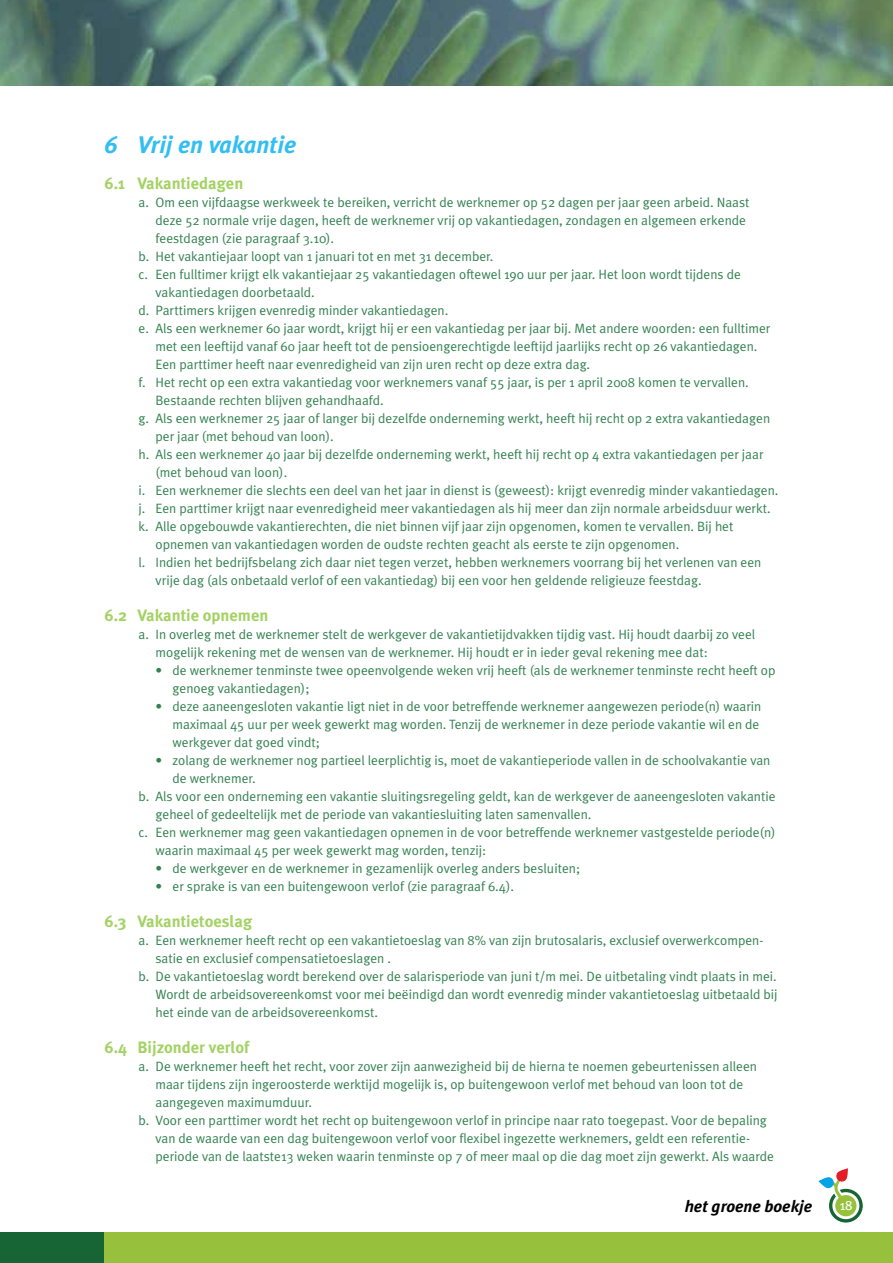
<style>
.page{position:relative;width:893px;height:1263px;background:#fff}
.page>*{position:absolute;margin:0;border:0;box-sizing:border-box;transform-origin:0 0}
.t1{font:italic 700 24px "Meta Plus";color:#33bef2}
.t2{font:700 16.5px "Meta Plus";color:#a4d265}
.t3{font:italic 700 16.5px "Meta Plus";color:#000}
.t4{font:13.5px/18px "Meta Plus Normal";color:#338251}
.t5{font:13.5px "Meta Plus";color:#fff}
</style>
<div class="page">
<img style="left:0;top:0;width:893px;height:85px">
<div style="left:103px;top:1233px;width:790px;height:30px;background:#97c13d"></div>
<div style="left:0;top:1233px;width:104px;height:30px;background:#176534"></div>
<svg style="left:818px;top:1168px;width:45px;height:54px"></svg>
<h1 class="t1" style="left:104px;top:131px;width:193px">6 Vrij en vakantie</h1>
<p class="t2" style="left:104px;top:174px;width:140px">6.1 Vakantiedagen</p>
<p class="t4" style="left:139px;top:193px;width:612px">a. Om een vijfdaagse werkweek te bereiken, verricht de werknemer op 52 dagen per jaar geen arbeid. Naast</p>
<p class="t4" style="left:156px;top:211px;width:592px">deze 52 normale vrije dagen, heeft de werknemer vrij op vakantiedagen, zondagen en algemeen erkende</p>
<p class="t4" style="left:156px;top:229px;width:180px">feestdagen (zie paragraaf 3.10).</p>
<p class="t4" style="left:139px;top:247px;width:356px">b. Het vakantiejaar loopt van 1 januari tot en met 31 december.</p>
<p class="t4" style="left:139px;top:265px;width:604px">c. Een fulltimer krijgt elk vakantiejaar 25 vakantiedagen oftewel 190 uur per jaar. Het loon wordt tijdens de</p>
<p class="t4" style="left:156px;top:283px;width:161px">vakantiedagen doorbetaald.</p>
<p class="t4" style="left:139px;top:301px;width:311px">d. Parttimers krijgen evenredig minder vakantiedagen.</p>
<p class="t4" style="left:139px;top:319px;width:633px">e. Als een werknemer 60 jaar wordt, krijgt hij er een vakantiedag per jaar bij. Met andere woorden: een fulltimer</p>
<p class="t4" style="left:156px;top:337px;width:603px">met een leeftijd vanaf 60 jaar heeft tot de pensioengerechtigde leeftijd jaarlijks recht op 26 vakantiedagen.</p>
<p class="t4" style="left:156px;top:355px;width:436px">Een parttimer heeft naar evenredigheid van zijn uren recht op deze extra dag.</p>
<p class="t4" style="left:139px;top:373px;width:612px">f. Het recht op een extra vakantiedag voor werknemers vanaf 55 jaar, is per 1 april 2008 komen te vervallen.</p>
<p class="t4" style="left:156px;top:391px;width:230px">Bestaande rechten blijven gehandhaafd.</p>
<p class="t4" style="left:139px;top:409px;width:633px">g. Als een werknemer 25 jaar of langer bij dezelfde onderneming werkt, heeft hij recht op 2 extra vakantiedagen</p>
<p class="t4" style="left:156px;top:427px;width:180px">per jaar (met behoud van loon).</p>
<p class="t4" style="left:139px;top:445px;width:626px">h. Als een werknemer 40 jaar bij dezelfde onderneming werkt, heeft hij recht op 4 extra vakantiedagen per jaar</p>
<p class="t4" style="left:156px;top:463px;width:133px">(met behoud van loon).</p>
<p class="t4" style="left:139px;top:481px;width:641px">i. Een werknemer die slechts een deel van het jaar in dienst is (geweest): krijgt evenredig minder vakantiedagen.</p>
<p class="t4" style="left:139px;top:499px;width:634px">j. Een parttimer krijgt naar evenredigheid meer vakantiedagen als hij meer dan zijn normale arbeidsduur werkt.</p>
<p class="t4" style="left:139px;top:517px;width:596px">k. Alle opgebouwde vakantierechten, die niet binnen vijf jaar zijn opgenomen, komen te vervallen. Bij het</p>
<p class="t4" style="left:156px;top:535px;width:525px">opnemen van vakantiedagen worden de oudste rechten geacht als eerste te zijn opgenomen.</p>
<p class="t4" style="left:139px;top:553px;width:624px">l. Indien het bedrijfsbelang zich daar niet tegen verzet, hebben werknemers voorrang bij het verlenen van een</p>
<p class="t4" style="left:156px;top:571px;width:548px">vrije dag (als onbetaald verlof of een vakantiedag) bij een voor hen geldende religieuze feestdag.</p>
<p class="t2" style="left:104px;top:606px;width:165px">6.2 Vakantie opnemen</p>
<p class="t4" style="left:156px;top:625px;width:601px;text-indent:-17px">a. In overleg met de werknemer stelt de werkgever de vakantietijdvakken tijdig vast. Hij houdt daarbij zo veel mogelijk rekening met de wensen van de werknemer. Hij houdt er in ieder geval rekening mee dat:</p>
<p class="t4" style="left:173px;top:661px;width:604px;text-indent:-17px">• de werknemer tenminste twee opeenvolgende weken vrij heeft (als de werknemer tenminste recht heeft op genoeg vakantiedagen);</p>
<p class="t4" style="left:173px;top:697px;width:590px;text-indent:-17px">• deze aaneengesloten vakantie ligt niet in de voor betreffende werknemer aangewezen periode(n) waarin maximaal 45 uur per week gewerkt mag worden. Tenzij de werknemer in deze periode vakantie wil en de werkgever dat goed vindt;</p>
<p class="t4" style="left:156px;top:751px;width:616px">• zolang de werknemer nog partieel leerplichtig is, moet de vakantieperiode vallen in de schoolvakantie van</p>
<p class="t4" style="left:173px;top:769px;width:85px">de werknemer.</p>
<p class="t4" style="left:139px;top:787px;width:638px">b. Als voor een onderneming een vakantie sluitingsregeling geldt, kan de werkgever de aaneengesloten vakantie</p>
<p class="t4" style="left:156px;top:805px;width:438px">geheel of gedeeltelijk met de periode van vakantiesluiting laten samenvallen.</p>
<p class="t4" style="left:139px;top:823px;width:639px">c. Een werknemer mag geen vakantiedagen opnemen in de voor betreffende werknemer vastgestelde periode(n)</p>
<p class="t4" style="left:156px;top:841px;width:332px">waarin maximaal 45 per week gewerkt mag worden, tenzij:</p>
<p class="t4" style="left:156px;top:859px;width:426px">• de werkgever en de werknemer in gezamenlijk overleg anders besluiten;</p>
<p class="t4" style="left:156px;top:877px;width:360px">• er sprake is van een buitengewoon verlof (zie paragraaf 6.4).</p>
<p class="t2" style="left:104px;top:912px;width:149px">6.3 Vakantietoeslag</p>
<p class="t4" style="left:139px;top:931px;width:626px">a. Een werknemer heeft recht op een vakantietoeslag van 8% van zijn brutosalaris, exclusief overwerkcompen-</p>
<p class="t4" style="left:156px;top:949px;width:237px">satie en exclusief compensatietoeslagen .</p>
<p class="t4" style="left:139px;top:967px;width:640px">b. De vakantietoeslag wordt berekend over de salarisperiode van juni t/m mei. De uitbetaling vindt plaats in mei.</p>
<p class="t4" style="left:156px;top:985px;width:623px">Wordt de arbeidsovereenkomst voor mei beëindigd dan wordt evenredig minder vakantietoeslag uitbetaald bij</p>
<p class="t4" style="left:156px;top:1003px;width:224px">het einde van de arbeidsovereenkomst.</p>
<p class="t2" style="left:104px;top:1038px;width:146px">6.4 Bijzonder verlof</p>
<p class="t4" style="left:139px;top:1057px;width:620px">a. De werknemer heeft het recht, voor zover zijn aanwezigheid bij de hierna te noemen gebeurtenissen alleen</p>
<p class="t4" style="left:156px;top:1075px;width:589px">maar tijdens zijn ingeroosterde werktijd mogelijk is, op buitengewoon verlof met behoud van loon tot de</p>
<p class="t4" style="left:156px;top:1093px;width:158px">aangegeven maximumduur.</p>
<p class="t4" style="left:139px;top:1111px;width:630px">b. Voor een parttimer wordt het recht op buitengewoon verlof in principe naar rato toegepast. Voor de bepaling</p>
<p class="t4" style="left:156px;top:1129px;width:596px">van de waarde van een dag buitengewoon verlof voor flexibel ingezette werknemers, geldt een referentie-</p>
<p class="t4" style="left:156px;top:1147px;width:620px">periode van de laatste13 weken waarin tenminste op 7 of meer maal op die dag moet zijn gewerkt. Als waarde</p>
<p class="t3" style="left:685px;top:1197px;width:129px">het groene boekje</p>
<p class="t5" style="left:840px;top:1197px;width:15px">18</p>
</div>
